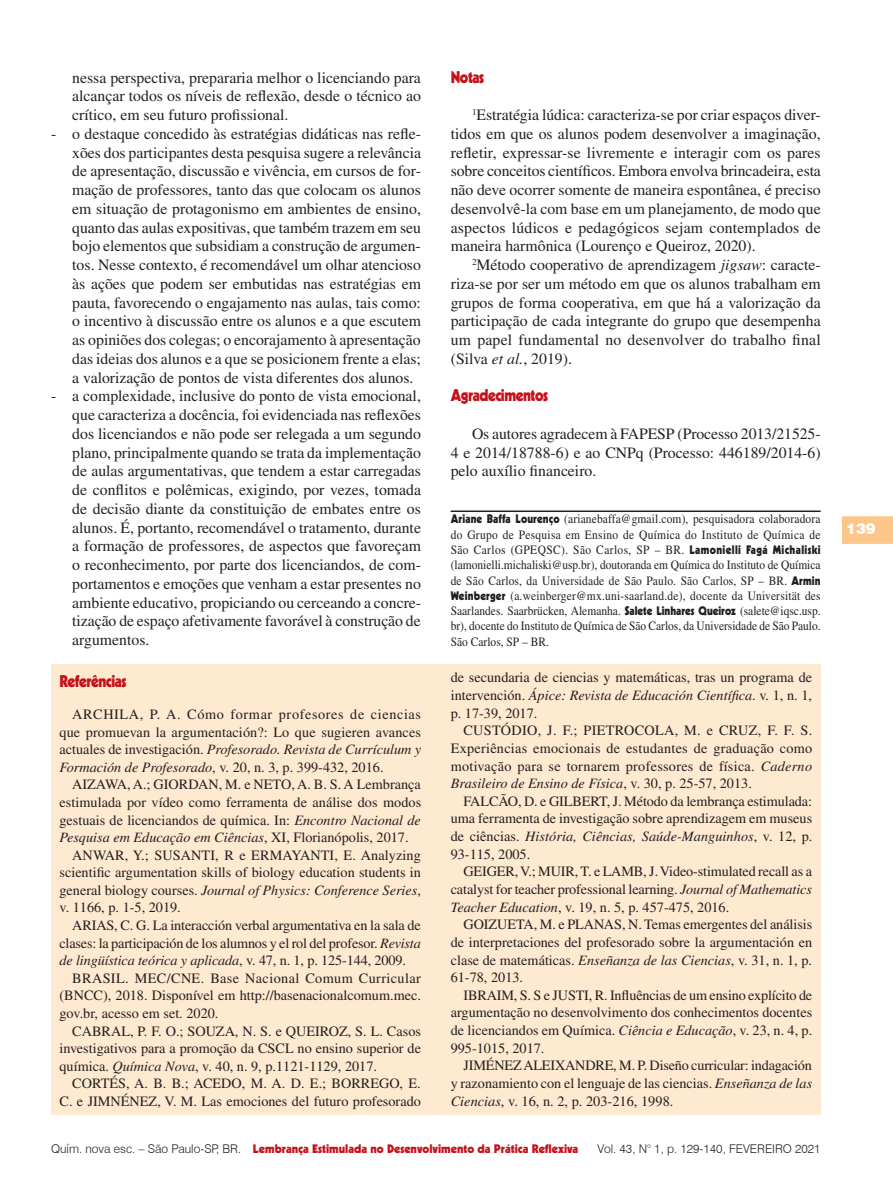
<style>
.page{position:relative;width:893px;height:1191px;background:#fff}
.page>*{position:absolute;margin:0;border:0;box-sizing:border-box;transform-origin:0 0}
.t1{font:900 16.5px "Kabel LT Std";letter-spacing:-.03em;color:#c4121a;scale:.9 1}
.t2{font:15.75px/18.8px "Times LT Std";color:#231f20;text-align:justify}
.t3{font:900 15px "Swiss 721 BT";color:#fff}
.t4{font:14.4px "Times LT Std";color:#231f20}
.t5{font:14.25px/17.7px "Times LT Std";color:#231f20;text-align:justify}
.t6{font:italic 14.25px "Times LT Std";color:#231f20}
.t7{font:14.25px "Times LT Std";letter-spacing:.025em;color:#231f20}
.t8{font:12.75px/15.3px "Times LT Std";color:#231f20;text-align:justify;scale:.9 1}
.t9{font:300 12px "Swiss 721 BT";color:#231f20}
.t10{font:900 12px "Kabel LT Std";color:#c4121a}
.s1{font-style:italic}
.s2{font-style:normal}
.s3{font-family:"Kabel LT Std";font-weight:900;font-size:12px}
</style>
<div class="page">
<svg style="left:842px;top:516px;width:51px;height:28px"></svg>
<hr style="left:451px;top:510px;width:370px;height:2px;background:#231f20">
<div style="left:51px;top:664px;width:770px;height:450px;background:#fee9d1"></div>
<p class="t2" style="left:72px;top:68px;width:350px">nessa perspectiva, prepararia melhor o licenciando para alcançar todos os níveis de reflexão, desde o técnico ao crítico, em seu futuro profissional.</p>
<p class="t2" style="left:72px;top:124px;width:350px;text-indent:-21px">- o destaque concedido às estratégias didáticas nas refle&shy;xões dos participantes desta pesquisa sugere a relevância de apresentação, discussão e vivência, em cursos de for&shy;mação de professores, tanto das que colocam os alunos em situação de protagonismo em ambientes de ensino, quanto das aulas expositivas, que também trazem em seu bojo elementos que subsidiam a construção de argumen&shy;tos. Nesse contexto, é recomendável um olhar atencioso às ações que podem ser embutidas nas estratégias em pauta, favorecendo o engajamento nas aulas, tais como: o incentivo à discussão entre os alunos e a que escutem as opiniões dos colegas; o encorajamento à apresentação das ideias dos alunos e a que se posicionem frente a elas; a valorização de pontos de vista diferentes dos alunos.</p>
<p class="t2" style="left:72px;top:386px;width:350px;text-indent:-21px">- a complexidade, inclusive do ponto de vista emocional, que caracteriza a docência, foi evidenciada nas reflexões dos licenciandos e não pode ser relegada a um segundo plano, principalmente quando se trata da implementação de aulas argumentativas, que tendem a estar carregadas de conflitos e polêmicas, exigindo, por vezes, tomada de decisão diante da constituição de embates entre os alunos. É, portanto, recomendável o tratamento, durante a formação de professores, de aspectos que favoreçam o reconhecimento, por parte dos licenciandos, de com&shy;portamentos e emoções que venham a estar presentes no ambiente educativo, propiciando ou cerceando a concre&shy;tização de espaço afetivamente favorável à construção de argumentos.</p>
<p class="t1" style="left:60px;top:670px;width:76px">Referências</p>
<p class="t5" style="left:60px;top:705px;width:363px;text-indent:13px">ARCHILA, P. A. Cómo formar profesores de ciencias que promuevan la argumentación?: Lo que sugieren avances actuales de investigación. <span class="s1">Profesorado. Revista de Currículum y Formación de Profesorado</span>, v. 20, n. 3, p. 399-432, 2016.</p>
<p class="t5" style="left:72px;top:775px;width:350px">AIZAWA, A.; GIORDAN, M. e NETO, A. B. S. A Lembranç a</p>
<p class="t5" style="left:60px;top:793px;width:363px">estimulada por vídeo como ferramenta de análise dos modos</p>
<p class="t5" style="left:60px;top:811px;width:363px">gestuais de licenciandos de química. In: <span class="s1">Encontro Nacional de</span></p>
<p class="t6" style="left:60px;top:829px;width:351px">Pesquisa em Educação em Ciências<span class="s2">, XI, Florianópolis, 2017.</span></p>
<p class="t5" style="left:72px;top:846px;width:350px">ANWAR, Y.; SUSANTI, R e ERMAYANTI, E. Analyzing</p>
<p class="t5" style="left:60px;top:863px;width:363px">scientific argumentation skills of biology education students in</p>
<p class="t6" style="left:60px;top:882px;width:363px"><span class="s2">general biology courses.</span> Journal of Physics: Conference Series<span class="s2">,</span></p>
<p class="t5" style="left:60px;top:898px;width:123px">v. 1166, p. 1-5, 2019.</p>
<p class="t5" style="left:72px;top:916px;width:350px">ARIAS, C. G. La interacción verbal argumentativa en la sala de</p>
<p class="t5" style="left:60px;top:934px;width:363px">clases: la participación de los alumnos y el rol del profesor. <span class="s1">Revista</span></p>
<p class="t6" style="left:60px;top:952px;width:348px">de lingüística teórica y aplicada<span class="s2">, v. 47, n. 1, p. 125-144, 2009.</span></p>
<p class="t7" style="left:72px;top:970px;width:350px">BRASIL. MEC/CNE. Base Nacional Comum Curricular</p>
<p class="t5" style="left:60px;top:986px;width:363px">(BNCC), 2018. Disponível em http://basenacionalcomum.mec.</p>
<p class="t5" style="left:60px;top:1004px;width:160px">gov.br, acesso em set. 2020.</p>
<p class="t5" style="left:72px;top:1021px;width:350px">CABRAL, P. F. O.; SOUZA, N. S. e QUEIROZ, S. L. Casos</p>
<p class="t5" style="left:60px;top:1039px;width:363px">investigativos para a promoção da CSCL no ensino superior de</p>
<p class="t5" style="left:60px;top:1057px;width:319px">química. <span class="s1">Química Nova</span>, v. 40, n. 9, p.1121-1129, 2017.</p>
<p class="t5" style="left:72px;top:1074px;width:350px">CORTÉS, A. B. B.; ACEDO, M. A. D. E.; BORREGO, E.</p>
<p class="t5" style="left:60px;top:1092px;width:363px">C. e JIMNÉNEZ, V. M. Las emociones del futuro profesorado</p>
<p class="t1" style="left:451px;top:66px;width:39px">Notas</p>
<p class="t2" style="left:451px;top:105px;width:372px;text-indent:21px"><sup>1</sup>Estratégia lúdica: caracteriza-se por criar espaços diver&shy;tidos em que os alunos podem desenvolver a imaginação, refletir, expressar-se livremente e interagir com os pares sobre conceitos científicos. Embora envolva brincadeira, esta não deve ocorrer somente de maneira espontânea, é preciso desenvolvê-la com base em um planejamento, de modo que aspectos lúdicos e pedagógicos sejam contemplados de maneira harmônica (Lourenço e Queiroz, 2020).</p>
<p class="t2" style="left:451px;top:255px;width:371px;text-indent:21px"><sup>2</sup>Método cooperativo de aprendizagem <span class="s1">jigsaw</span>: caracte&shy;riza-se por ser um método em que os alunos trabalham em grupos de forma cooperativa, em que há a valorização da participação de cada integrante do grupo que desempenha um papel fundamental no desenvolver do trabalho final (Silva <span class="s1">et al.</span>, 2019).</p>
<p class="t1" style="left:451px;top:385px;width:110px">Agradecimentos</p>
<p class="t2" style="left:451px;top:424px;width:371px;text-indent:21px">Os autores agradecem à FAPESP (Processo 2013/21525- 4 e 2014/18788-6) e ao CNPq (Processo: 446189/2014-6) pelo auxílio financeiro.</p>
<p class="t8" style="left:451px;top:511px;width:413px"><span class="s3">Ariane Baffa Lourenço</span> (arianebaffa@gmail.com), pesquisadora colaboradora do Grupo de Pesquisa em Ensino de Química do Instituto de Química de São Carlos (GPEQSC). São Carlos, SP – BR. <span class="s3">Lamonielli Fagá Michaliski </span>(lamonielli.michaliski@usp.br), doutoranda em Química do Instituto de Química de São Carlos, da Universidade de São Paulo. São Carlos, SP – BR. <span class="s3">Armin Weinberger</span> (a.weinberger@mx.uni-saarland.de), docente da Universität des Saarlandes. Saarbrücken, Alemanha. <span class="s3">Salete Linhares Queiroz</span> (salete@iqsc.usp. br), docente do Instituto de Química de São Carlos, da Universidade de São Paulo.<br>São Carlos, SP – BR.</p>
<p class="t5" style="left:451px;top:668px;width:363px">de secundaria de ciencias y matemáticas, tras un programa de intervención. <span class="s1">Ápice: Revista de Educación Científica</span>. v. 1, n. 1, p. 17-39, 2017.</p>
<p class="t5" style="left:451px;top:721px;width:363px;text-indent:13px">CUSTÓDIO, J. F.; PIETROCOLA, M. e CRUZ, F. F. S.<br>Experiências emocionais de estudantes de graduação como motivação para se tornarem professores de física. <span class="s1">Caderno Brasileiro de Ensino de Física</span>, v. 30, p. 25-57, 2013.</p>
<p class="t5" style="left:451px;top:792px;width:363px;text-indent:13px">FALCÃO, D. e GILBERT, J. Método da lembrança estimulada: uma ferramenta de investigação sobre aprendizagem em museus de ciências. <span class="s1">História, Ciências, Saúde-Manguinhos</span>, v. 12, p.<br>93-115, 2005.</p>
<p class="t5" style="left:451px;top:862px;width:363px;text-indent:13px">GEIGER, V.; MUIR, T. e LAMB, J. Video-stimulated recall as a catalyst for teacher professional learning. <span class="s1">Journal of Mathematics Teacher Education</span>, v. 19, n. 5, p. 457-475, 2016.</p>
<p class="t5" style="left:451px;top:915px;width:363px;text-indent:13px">GOIZUETA, M. e PLANAS, N. Temas emergentes del análisis de interpretaciones del profesorado sobre la argumentación en clase de matemáticas. <span class="s1">Enseñanza de las Ciencias</span>, v. 31, n. 1, p.<br>61-78, 2013.</p>
<p class="t5" style="left:451px;top:986px;width:363px;text-indent:13px">IBRAIM, S. S e JUSTI, R. Influências de um ensino explícito de argumentação no desenvolvimento dos conhecimentos docentes de licenciandos em Química. <span class="s1">Ciência e Educação</span>, v. 23, n. 4, p.<br>995-1015, 2017.</p>
<p class="t5" style="left:451px;top:1056px;width:363px;text-align:right">JIMÉNEZ ALEIXANDRE, M. P. Diseño curricular: indagación<br>y razonamiento con el lenguaje de las ciencias. <span class="s1">Enseñanza de las</span></p>
<p class="t4" style="left:451px;top:1092px;width:224px"><span class="s1">Ciencias</span>, v. 16, n. 2, p. 203-216, 1998.</p>
<p class="t9" style="left:51px;top:1141px;width:192px">Quím. nova esc. – São Paulo-SP, BR.</p>
<p class="t9" style="left:598px;top:1141px;width:225px">Vol. 43, N° 1, p. 129-140, FEVEREIRO 2021</p>
<p class="t10" style="left:253px;top:1141px;width:327px">Lembrança Estimulada no Desenvolvimento da Prática Reflexiva</p>
<p class="t3" style="left:846px;top:519px;width:31px">139</p>
</div>
